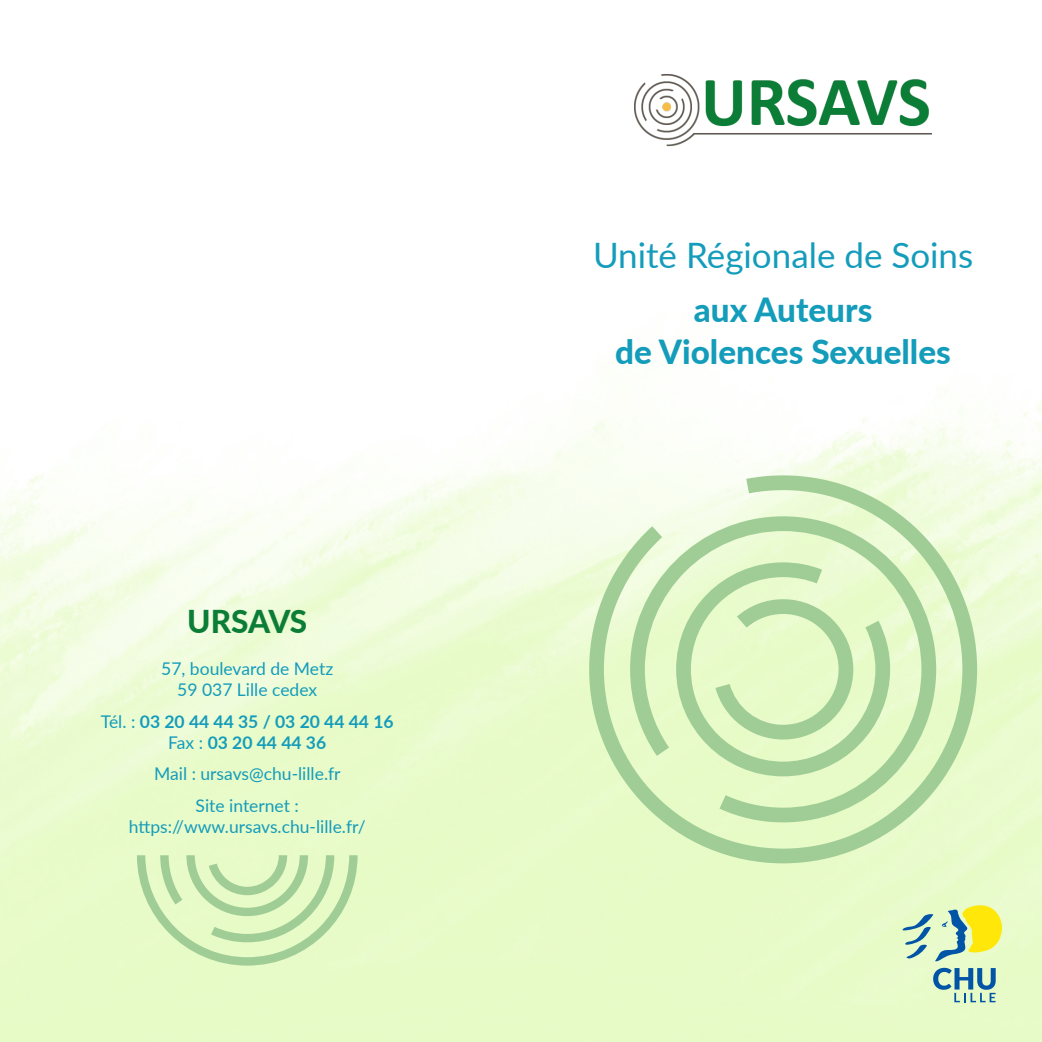
<style>
.page{position:relative;width:1042px;height:1042px;background:#fff}
.page>*{position:absolute;margin:0;border:0;box-sizing:border-box;transform-origin:0 0}
.t1{font:35px "Lato";color:#149cbb}
.t2{font:800 33.25px "Lato";color:#149cbb}
.t3{font:800 31.5px "Lato";letter-spacing:-.015em;color:#0c7d36}
.t4{font:17.5px "Lato";color:#149cbb}
.t5{font:700 17.5px "Lato";color:#149cbb}
.s1{font-weight:400}
</style>
<div class="page">
<img style="left:0;top:390px;width:1042px;height:652px">
<svg style="left:902px;top:905px;width:100px;height:57px;background:#cbdd98"></svg>
<svg style="left:933px;top:968px;width:62px;height:34px;background:#94bebb"></svg>
<svg style="left:589px;top:475px;width:388px;height:388px;background:#dcf1c7"></svg>
<svg style="left:630px;top:516px;width:306px;height:306px;background:#d2ecbc"></svg>
<svg style="left:676px;top:562px;width:214px;height:214px;background:#d1ecb9"></svg>
<svg style="left:715px;top:599px;width:138px;height:140px;background:#d5efbc"></svg>
<img style="left:635px;top:74px;width:296px;height:73px">
<svg style="left:137px;top:855px;width:221px;height:110px;background:#d2edb9"></svg>
<p class="t3" style="left:187px;top:598px;width:121px">URSAVS</p>
<p class="t4" style="left:161px;top:656px;width:174px">57, boulevard de Metz</p>
<p class="t4" style="left:177px;top:677px;width:141px">59 037 Lille cedex</p>
<p class="t5" style="left:101px;top:708px;width:294px"><span class="s1">Tél. :</span> 03 20 44 44 35 / 03 20 44 44 16</p>
<p class="t5" style="left:168px;top:729px;width:159px"><span class="s1">Fax :</span> 03 20 44 44 36</p>
<p class="t4" style="left:154px;top:761px;width:188px">Mail : ursavs@chu-lille.fr</p>
<p class="t4" style="left:196px;top:792px;width:105px">Site internet :</p>
<p class="t4" style="left:129px;top:813px;width:239px">https://www.ursavs.chu-lille.fr/</p>
<p class="t1" style="left:593px;top:230px;width:382px">Unité Régionale de Soins</p>
<p class="t2" style="left:694px;top:285px;width:180px">aux Auteurs</p>
<p class="t2" style="left:615px;top:327px;width:337px">de Violences Sexuelles</p>
</div>
